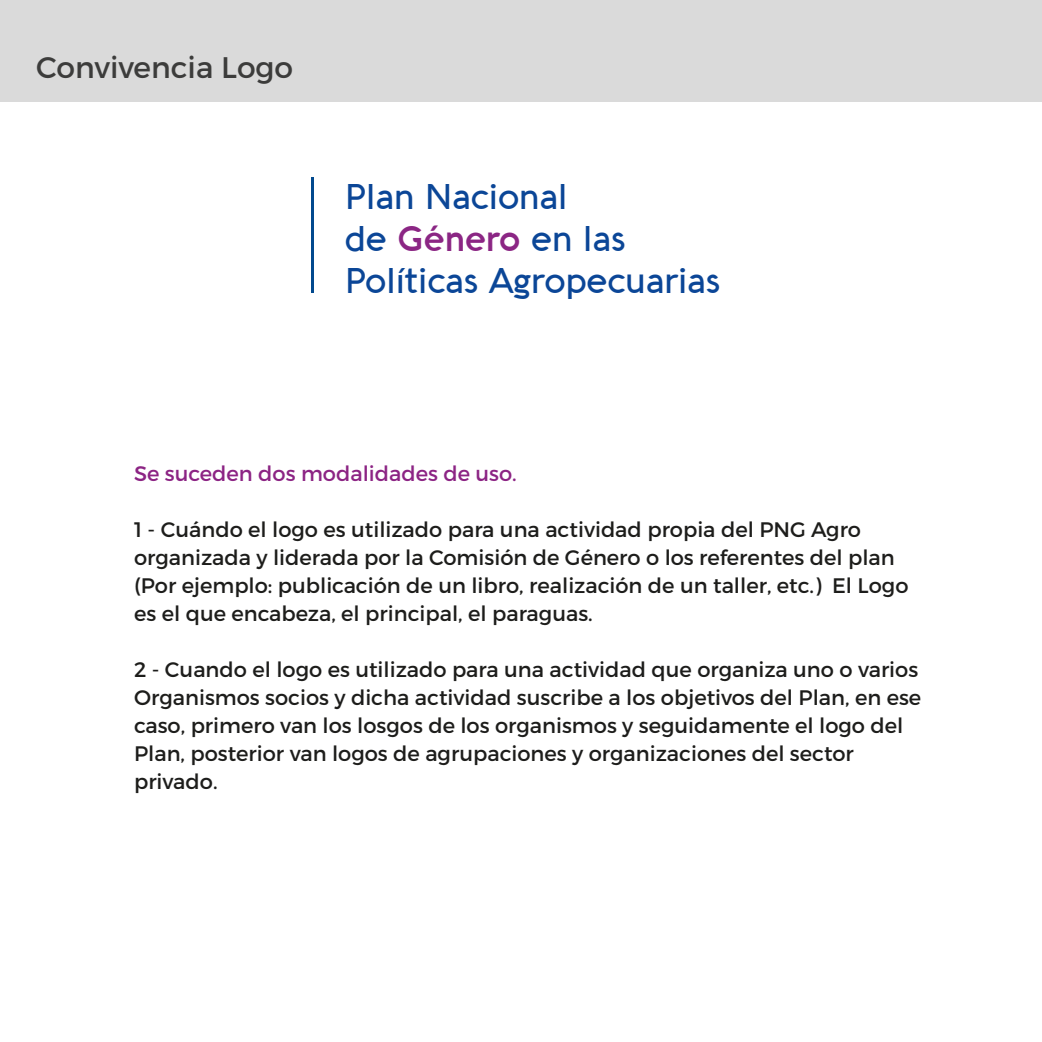
<style>
.page{position:relative;width:1042px;height:1042px;background:#fff}
.page>*{position:absolute;margin:0;border:0;box-sizing:border-box;transform-origin:0 0}
.t1{font:500 34.82px/42px "Aquawax";color:#0b4697}
.t2{font:29.75px "Montserrat";color:#3c3c3b}
.t3{font:21px/28px "Montserrat";color:#1d1d1b}
.t4{font:21px "Montserrat";color:#8c2484}
.s1{font-weight:600;color:#8b2684}
</style>
<div class="page">
<hr style="left:311px;top:177px;width:3px;height:116px;background:#02498e">
<div style="left:0;top:0;width:1042px;height:102px;background:#dadada"></div>
<h2 class="t2" style="left:36px;top:49px;width:258px">Convivencia Logo</h2>
<h1 class="t1" style="left:345px;top:175px;width:378px">Plan Nacional<br>de <span class="s1">Género</span> en las<br>Políticas Agropecuarias</h1>
<p class="t4" style="left:134px;top:460px;width:384px">Se suceden dos modalidades de uso.</p>
<p class="t3" style="left:134px;top:515px;width:776px">1 - Cuándo el logo es utilizado para una actividad propia del PNG Agro organizada y liderada por la Comisión de Género o los referentes del plan (Por ejemplo: publicación de un libro, realización de un taller, etc.) El Logo es el que encabeza, el principal, el paraguas.</p>
<p class="t3" style="left:134px;top:655px;width:789px">2 - Cuando el logo es utilizado para una actividad que organiza uno o varios Organismos socios y dicha actividad suscribe a los objetivos del Plan, en ese caso, primero van los losgos de los organismos y seguidamente el logo del Plan, posterior van logos de agrupaciones y organizaciones del sector privado.</p>
</div>
